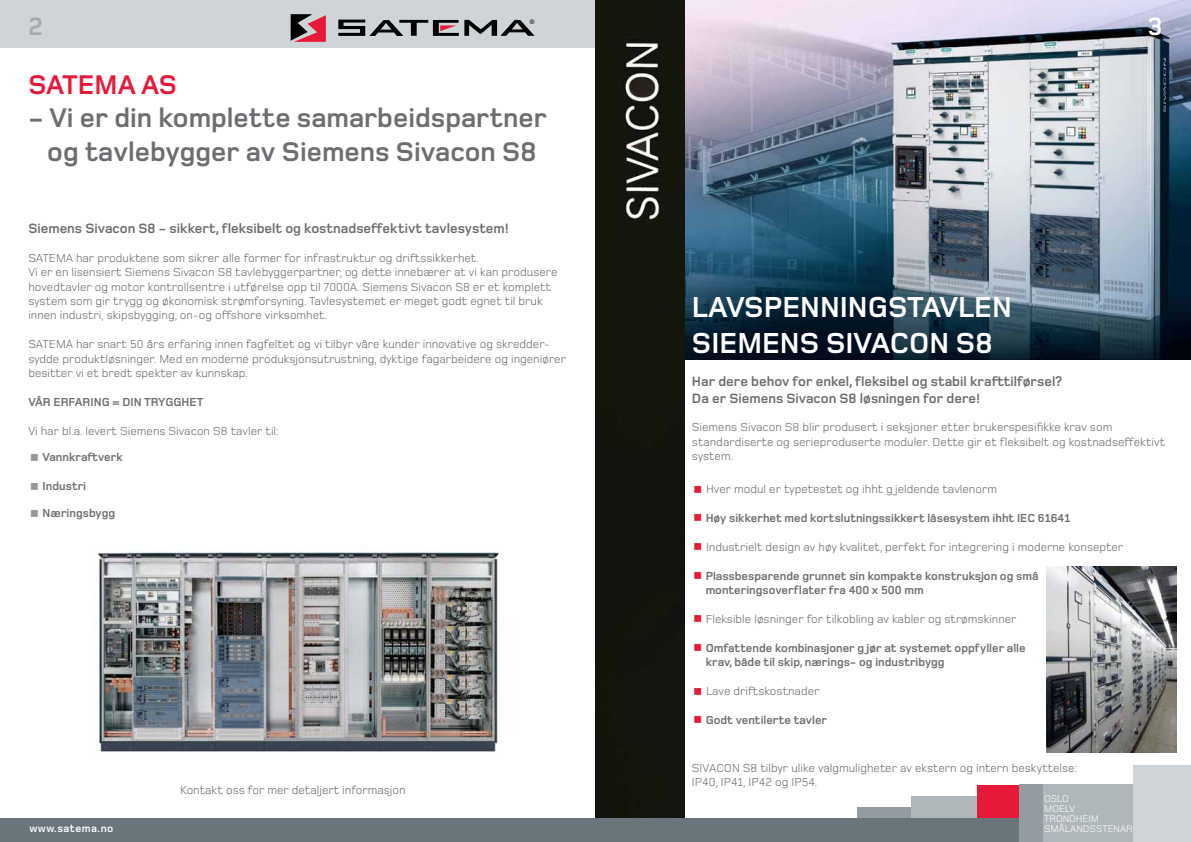
<style>
.page{position:relative;width:1191px;height:842px;background:#fff}
.page>*{position:absolute;margin:0;border:0;box-sizing:border-box;transform-origin:0 0}
.t1{font:700 30px/36px "Foundry Monoline";color:#fff}
.t2{font:700 28px/33.6px "Foundry Monoline";color:#6d6e71;text-align:center}
.t3{font:700 28px "Foundry Monoline";letter-spacing:-.01em;color:#e71939}
.t4{font:700 26px "Foundry Monoline";color:#a7a9ac}
.t5{font:700 26px "Foundry Monoline";color:#fff}
.t6{font:700 14px/16.8px "Foundry Monoline";color:#6d6e71}
.t7{font:12px/14.4px "Foundry Monoline";color:#6d6e71}
.t8{font:700 12px/14.4px "Foundry Monoline";color:#6d6e71}
.t9{font:700 11px "Foundry Monoline";letter-spacing:.04em;color:#fff}
.t10{font:10px/10px "Foundry Monoline";color:#fff}
.t11{font:6.3px "Arial";color:#000}
</style>
<div class="page">
<img style="left:1046px;top:566px;width:130px;height:186px">
<img style="left:684px;top:0;width:507px;height:360px">
<div style="left:0;top:0;width:596px;height:48px;background:#cfd4d8"></div>
<div style="left:595px;top:0;width:89px;height:818px;background:#14160b"></div>
<img style="left:98px;top:551px;width:403px;height:201px">
<svg style="left:291px;top:14px;width:35px;height:28px"></svg>
<svg style="left:338px;top:20px;width:196px;height:16px"></svg>
<div style="left:857px;top:808px;width:59px;height:21px;background:#949ca1"></div>
<div style="left:911px;top:796px;width:70px;height:34px;background:#b0b7bb"></div>
<div style="left:1042px;top:785px;width:97px;height:57px;background:#b0b7bb"></div>
<div style="left:1133px;top:766px;width:58px;height:76px;background:#cfd4d8"></div>
<div style="left:977px;top:785px;width:45px;height:36px;background:#e71939"></div>
<div style="left:0;top:818px;width:1040px;height:24px;background:#6a747b"></div>
<div style="left:1019px;top:785px;width:24px;height:57px;background:#949ca1"></div>
<h3 class="t4" style="left:28px;top:12px;width:16px">2</h3>
<h3 class="t5" style="left:1147px;top:12px;width:16px">3</h3>
<p class="t11" style="left:530px;top:18px;width:6px">®</p>
<h2 class="t3" style="left:28px;top:70px;width:150px">SATEMA AS</h2>
<h2 class="t2" style="left:28px;top:101px;width:520px">- Vi er din komplette samarbeidspartner og tavlebygger av Siemens Sivacon S8</h2>
<p class="t6" style="left:28px;top:220px;width:482px">Siemens Sivacon S8 - sikkert, fleksibelt og kostnadseffektivt tavlesystem!</p>
<p class="t7" style="left:28px;top:251px;width:531px">SATEMA har produktene som sikrer alle former for infrastruktur og driftssikkerhet.<br>Vi er en lisensiert Siemens Sivacon S8 tavlebyggerpartner, og dette innebærer at vi kan produsere hovedtavler og motor kontrollsentre i utførelse opp til 7000A. Siemens Sivacon S8 er et komplett system som gir trygg og økonomisk strømforsyning. Tavlesystemet er meget godt egnet til bruk innen industri, skipsbygging, on-og offshore virksomhet.</p>
<p class="t7" style="left:28px;top:337px;width:539px">SATEMA har snart 50 års erfaring innen fagfeltet og vi tilbyr våre kunder innovative og skredder&shy;sydde produktløsninger. Med en moderne produksjonsutrustning, dyktige fagarbeidere og ingeniører besitter vi et bredt spekter av kunnskap.</p>
<p class="t8" style="left:28px;top:395px;width:177px">VÅR ERFARING = DIN TRYGGHET</p>
<p class="t7" style="left:28px;top:423px;width:252px">Vi har bl.a. levert Siemens Sivacon S8 tavler til:</p>
<p class="t8" style="left:43px;top:450px;width:82px">Vannkraftverk</p>
<p class="t8" style="left:43px;top:479px;width:45px">Industri</p>
<p class="t8" style="left:43px;top:506px;width:74px">Næringsbygg</p>
<h1 class="t1" style="left:692px;top:289px;width:38px">Lavspenningstavlen<br>Siemens</h1>
<h1 class="t1" style="left:826px;top:325px;width:37px">Sivacon</h1>
<h1 class="t1" style="left:956px;top:325px;width:38px">S8</h1>
<p class="t6" style="left:692px;top:373px;width:371px">Har dere behov for enkel, fleksibel og stabil krafttilførsel?<br>Da er Siemens Sivacon S8 løsningen for dere!</p>
<p class="t7" style="left:692px;top:420px;width:475px">Siemens Sivacon S8 blir produsert i seksjoner etter brukerspesifikke krav som standardiserte og serieproduserte moduler. Dette gir et fleksibelt og kostnadseffektivt system.</p>
<p class="t7" style="left:706px;top:482px;width:292px">Hver modul er typetestet og ihht g jeldende tavlenorm</p>
<p class="t8" style="left:705px;top:511px;width:366px">Høy sikkerhet med kortslutningssikkert låsesystem ihht IEC 61641</p>
<p class="t7" style="left:706px;top:540px;width:419px">Industrielt design av høy kvalitet, perfekt for integrering i moderne konsepter</p>
<p class="t8" style="left:705px;top:569px;width:334px">Plassbesparende grunnet sin kompakte konstruksjon og små monteringsoverflater fra 400 x 500 mm</p>
<p class="t7" style="left:705px;top:612px;width:312px">Fleksible løsninger for tilkobling av kabler og strømskinner</p>
<p class="t8" style="left:705px;top:641px;width:321px">Omfattende kombinasjoner g jør at systemet oppfyller alle krav, både til skip, nærings- og industribygg</p>
<p class="t7" style="left:706px;top:684px;width:115px">Lave driftskostnader</p>
<p class="t8" style="left:705px;top:713px;width:123px">Godt ventilerte tavler</p>
<p class="t7" style="left:692px;top:760px;width:387px">SIVACON S8 tilbyr ulike valgmuligheter av ekstern og intern beskyttelse:<br>IP40, IP41, IP42 og IP54.</p>
<p class="t7" style="left:180px;top:783px;width:227px">Kontakt oss for mer detaljert informasjon</p>
<p class="t10" style="left:1044px;top:794px;width:56px">OSLO<br>MOELV<br>TRONDHEIM</p>
<p class="t9" style="left:29px;top:823px;width:85px">www.satema.no</p>
<p class="t10" style="left:1044px;top:824px;width:90px">SMÅLANDSSTENAR</p>
</div>
